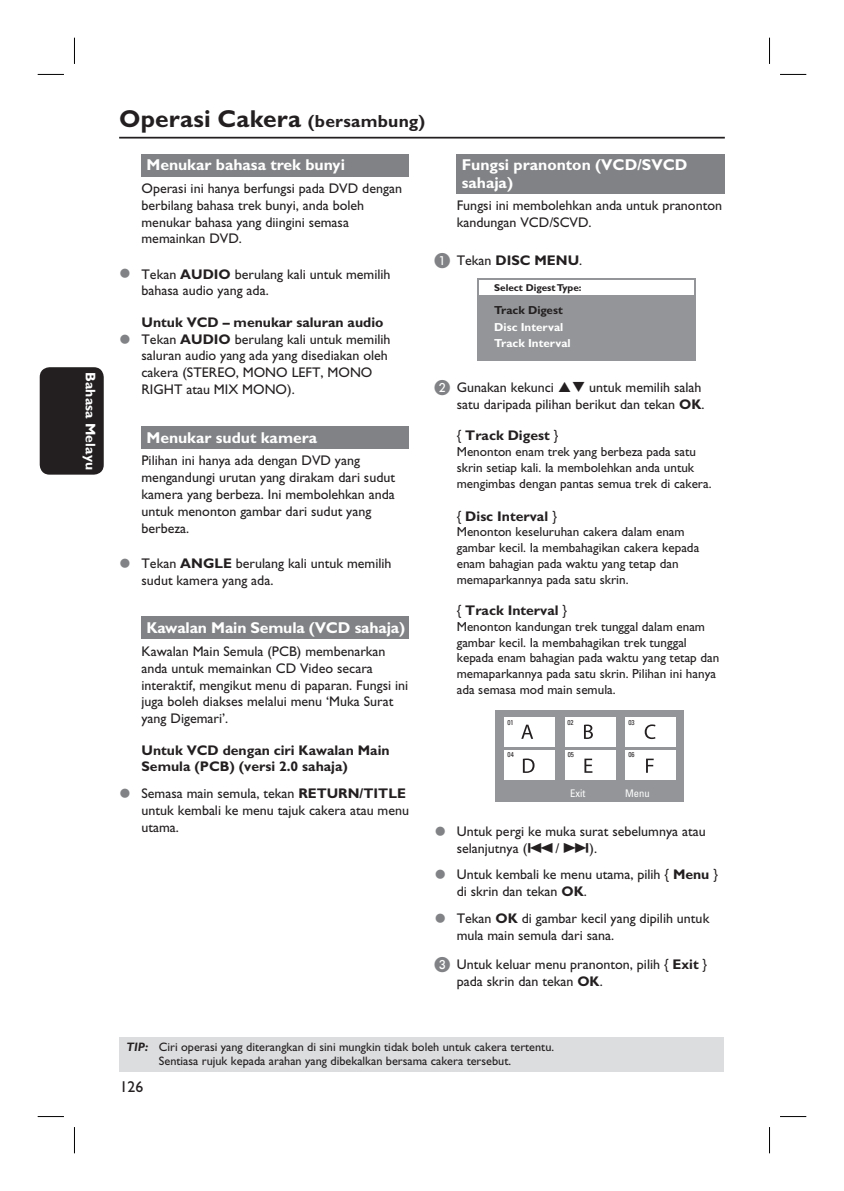
<style>
.page{position:relative;width:844px;height:1191px;background:#fff}
.page>*{position:absolute;margin:0;border:0;box-sizing:border-box;transform-origin:0 0}
.t1{font:700 24.5px "Gill Sans Std";letter-spacing:.005em;color:#231f20}
.t2{font:700 15.75px/17.5px "Gill Sans Std";color:#fff}
.t3{font:15.75px "Gill Sans Std";color:#231f20}
.t4{font:14px/16.8px "Gill Sans Std";color:#231f20}
.t5{font:700 14px/16.8px "Gill Sans Std";color:#231f20}
.t6{font:700 14px "Gill Alt One";letter-spacing:.01em;color:#fff}
.t7{font:13.12px/15.8px "Gill Sans Std";color:#231f20}
.t8{font:12.25px/14px "Gill Sans Std";color:#231f20}
.t9{font:700 11.72px/16.6px "Gill Alt One";color:#fff}
.t10{font:700 11.72px "Gill Alt One";color:#231f20}
.t11{font:condensed 10.5px "Univers";color:#fff}
.t12{font:700 9.97px "Gill Alt One";color:#231f20}
.t13{font:condensed 7px "Univers";color:#231f20}
.s1{font-size:17.5px}
.s2{font-weight:700}
.s3{font-family:"Philips Pi Roman";font-weight:400;font-size:15.75px;color:#808285}
.s4{font-weight:400}
.s5{font-family:"Philips Pi Roman";font-size:15.75px;color:#808285}
.s6{font-family:"Sony PS Common"}
.s7{font-weight:700;font-style:italic}
</style>
<div class="page">
<div style="left:40px;top:367px;width:64px;height:107px;background:#231f20;border-radius:10px"></div>
<div style="left:141px;top:154px;width:268px;height:22px;background:#808285"></div>
<div style="left:141px;top:426px;width:268px;height:22px;background:#808285"></div>
<div style="left:141px;top:617px;width:268px;height:22px;background:#808285"></div>
<div style="left:456px;top:154px;width:268px;height:39px;background:#808285"></div>
<div style="left:477px;top:278px;width:218px;height:83px;background:#939598"></div>
<div style="left:480px;top:280px;width:213px;height:15px;background:#fff"></div>
<div style="left:495px;top:710px;width:188px;height:92px;background:#939598"></div>
<div style="left:504px;top:717px;width:50px;height:29px;background:#fff"></div>
<div style="left:504px;top:750px;width:50px;height:30px;background:#fff"></div>
<div style="left:565px;top:717px;width:50px;height:29px;background:#fff"></div>
<div style="left:565px;top:750px;width:50px;height:30px;background:#fff"></div>
<div style="left:625px;top:717px;width:50px;height:29px;background:#fff"></div>
<div style="left:625px;top:750px;width:50px;height:30px;background:#fff"></div>
<svg style="left:521px;top:724px;width:12px;height:15px"></svg>
<svg style="left:584px;top:724px;width:8px;height:15px"></svg>
<svg style="left:644px;top:724px;width:11px;height:15px"></svg>
<svg style="left:522px;top:758px;width:12px;height:15px"></svg>
<svg style="left:584px;top:758px;width:8px;height:15px"></svg>
<svg style="left:646px;top:758px;width:7px;height:15px"></svg>
<hr style="left:119px;top:137px;width:605px;height:1px;background:#231f20">
<div style="left:119px;top:1037px;width:604px;height:34px;background:#dcdddf"></div>
<svg style="left:38px;top:74px;width:26px;height:1px"></svg>
<svg style="left:780px;top:74px;width:26px;height:1px"></svg>
<svg style="left:38px;top:1116px;width:26px;height:1px"></svg>
<svg style="left:780px;top:1116px;width:26px;height:1px"></svg>
<svg style="left:74px;top:38px;width:1px;height:26px"></svg>
<svg style="left:74px;top:1127px;width:1px;height:26px"></svg>
<svg style="left:769px;top:38px;width:1px;height:26px"></svg>
<svg style="left:769px;top:1127px;width:1px;height:26px"></svg>
<p class="t6" style="left:95px;top:372px;width:100px;rotate:90deg">Bahasa Melayu</p>
<h1 class="t1" style="left:119px;top:110px;width:307px">Operasi Cakera <span class="s1">(bersambung)</span></h1>
<p class="t2" style="left:146px;top:158px;width:200px">Menukar bahasa trek bunyi</p>
<p class="t4" style="left:141px;top:181px;width:262px">Operasi ini hanya berfungsi pada DVD dengan berbilang bahasa trek bunyi, anda boleh menukar bahasa yang diingini semasa memainkan DVD.</p>
<p class="t4" style="left:141px;top:267px;width:250px">Tekan <span class="s2">AUDIO</span> berulang kali untuk memilih bahasa audio yang ada.</p>
<p class="t4" style="left:141px;top:315px;width:250px"><span class="s2">Untuk VCD – menukar saluran audio </span>Tekan <span class="s2">AUDIO</span> berulang kali untuk memilih saluran audio yang ada yang disediakan oleh cakera (STEREO, MONO LEFT, MONO RIGHT atau MIX MONO).</p>
<p class="t2" style="left:146px;top:430px;width:172px">Menukar sudut kamera</p>
<p class="t4" style="left:141px;top:454px;width:255px">Pilihan ini hanya ada dengan DVD yang mengandungi urutan yang dirakam dari sudut kamera yang berbeza. Ini membolehkan anda untuk menonton gambar dari sudut yang berbeza.</p>
<p class="t4" style="left:141px;top:556px;width:251px">Tekan <span class="s2">ANGLE</span> berulang kali untuk memilih sudut kamera yang ada.</p>
<p class="t2" style="left:146px;top:621px;width:260px">Kawalan Main Semula (VCD sahaja)</p>
<p class="t4" style="left:141px;top:644px;width:268px">Kawalan Main Semula (PCB) membenarkan anda untuk memainkan CD Video secara interaktif, mengikut menu di paparan. Fungsi ini juga boleh diakses melalui menu ‘Muka Surat yang Digemari’.</p>
<p class="t5" style="left:141px;top:743px;width:249px">Untuk VCD dengan ciri Kawalan Main<br>Semula (PCB) (versi 2.0 sahaja)</p>
<p class="t4" style="left:141px;top:786px;width:269px">Semasa main semula, tekan <span class="s2">RETURN/TITLE </span>untuk kembali ke menu tajuk cakera atau menu utama.</p>
<p class="t2" style="left:461px;top:158px;width:227px">Fungsi pranonton (VCD/SVCD sahaja)</p>
<p class="t4" style="left:456px;top:199px;width:267px">Fungsi ini membolehkan anda untuk pranonton kandungan VCD/SCVD.</p>
<p class="t5" style="left:434px;top:253px;width:149px"><span class="s3">A</span> <span class="s4">Tekan</span> DISC MENU<span class="s4">.</span></p>
<p class="t12" style="left:494px;top:284px;width:89px">Select Digest Type:</p>
<p class="t10" style="left:494px;top:306px;width:70px">Track Digest</p>
<p class="t9" style="left:494px;top:320px;width:78px">Disc Interval<br>Track Interval</p>
<p class="t4" style="left:434px;top:380px;width:121px"><span class="s5">B</span> Gunakan kekunci</p>
<p class="t4" style="left:456px;top:380px;width:249px;text-align:right">untuk memilih salah<br>satu daripada pilihan berikut dan tekan <span class="s2">OK</span>.</p>
<p class="t5" style="left:456px;top:429px;width:103px"><span class="s4">{</span> Track Digest <span class="s4">}</span></p>
<p class="t7" style="left:456px;top:445px;width:256px">Menonton enam trek yang berbeza pada satu skrin setiap kali. Ia membolehkan anda untuk mengimbas dengan pantas semua trek di cakera.</p>
<p class="t5" style="left:456px;top:509px;width:102px"><span class="s4">{</span> Disc Interval <span class="s4">}</span></p>
<p class="t7" style="left:456px;top:525px;width:244px">Menonton keseluruhan cakera dalam enam gambar kecil. Ia membahagikan cakera kepada enam bahagian pada waktu yang tetap dan memaparkannya pada satu skrin.</p>
<p class="t5" style="left:456px;top:603px;width:112px"><span class="s4">{</span> Track Interval <span class="s4">}</span></p>
<p class="t7" style="left:456px;top:620px;width:264px">Menonton kandungan trek tunggal dalam enam gambar kecil. Ia membahagikan trek tunggal kepada enam bahagian pada waktu yang tetap dan memaparkannya pada satu skrin. Pilihan ini hanya ada semasa mod main semula.</p>
<p class="t13" style="left:507px;top:719px;width:8px">01</p>
<p class="t13" style="left:567px;top:719px;width:8px">02</p>
<p class="t13" style="left:628px;top:719px;width:8px">03</p>
<p class="t13" style="left:507px;top:752px;width:8px">04</p>
<p class="t13" style="left:567px;top:752px;width:8px">05</p>
<p class="t13" style="left:628px;top:752px;width:8px">06</p>
<p class="t11" style="left:570px;top:789px;width:17px">Exit</p>
<p class="t11" style="left:625px;top:789px;width:26px">Menu</p>
<p class="t4" style="left:456px;top:824px;width:250px">Untuk pergi ke muka surat sebelumnya atau selanjutnya (<span class="s6">.</span>/ <span class="s6">&gt;</span>).</p>
<p class="t4" style="left:456px;top:867px;width:263px">Untuk kembali ke menu utama, pilih { <span class="s2">Menu</span> } di skrin dan tekan <span class="s2">OK</span>.</p>
<p class="t4" style="left:456px;top:911px;width:254px">Tekan <span class="s2">OK</span> di gambar kecil yang dipilih untuk mula main semula dari sana.</p>
<p class="t4" style="left:456px;top:957px;width:252px;text-indent:-22px"><span class="s5">C</span> Untuk keluar menu pranonton, pilih { <span class="s2">Exit</span> } pada skrin dan tekan <span class="s2">OK</span>.</p>
<p class="t8" style="left:159px;top:1041px;width:396px;text-indent:-32px"><span class="s7">TIP:</span> Ciri operasi yang diterangkan di sini mungkin tidak boleh untuk cakera tertentu.<br>Sentiasa rujuk kepada arahan yang dibekalkan bersama cakera tersebut.</p>
<p class="t3" style="left:120px;top:1080px;width:25px">126</p>
</div>
